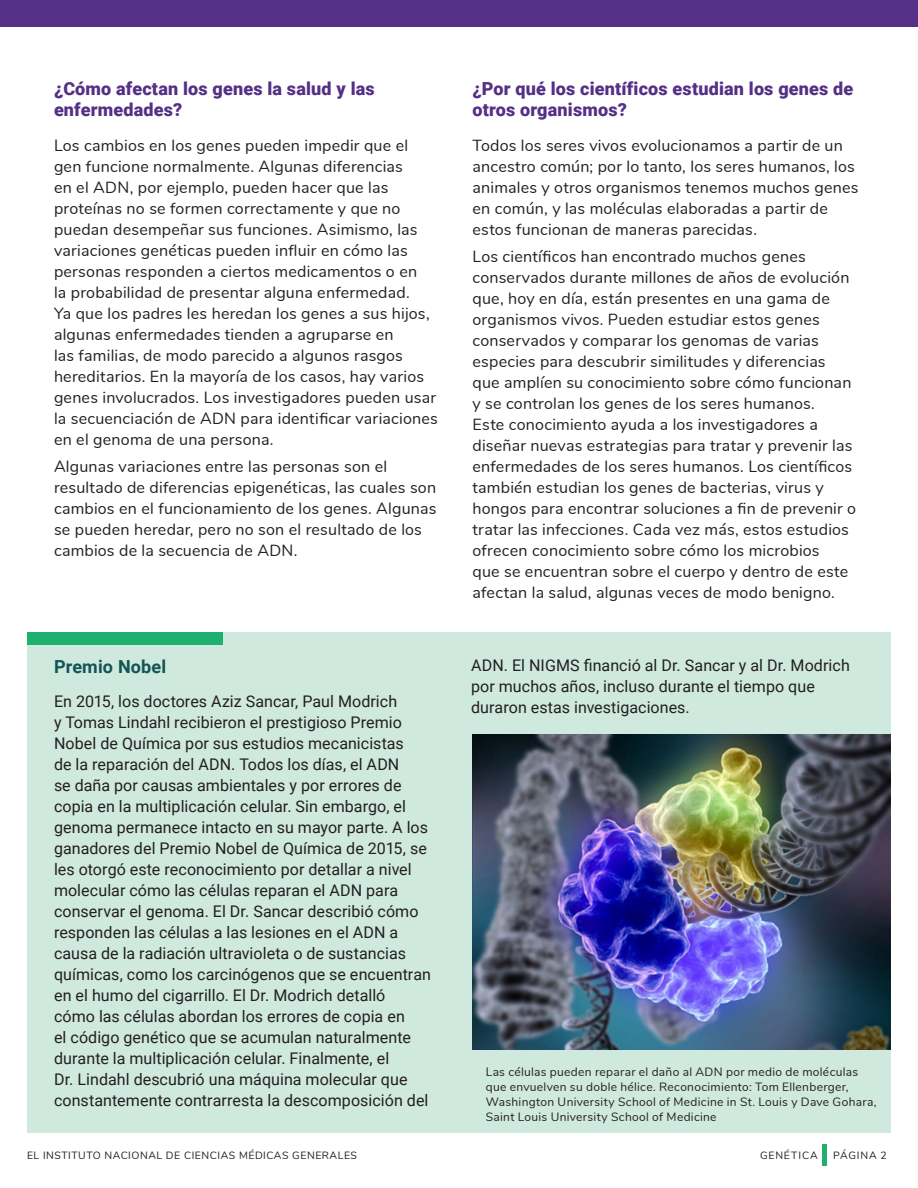
<style>
.page{position:relative;width:918px;height:1188px;background:#fff}
.page>*{position:absolute;margin:0;border:0;box-sizing:border-box;transform-origin:0 0}
.t1{font:900 18px/21.6px "Roboto";letter-spacing:.01em;color:#543086}
.t2{font:700 18px "Roboto";letter-spacing:.01em;color:#135454}
.t3{font:16.05px/21px "Nunito";letter-spacing:.015em;color:#231f20}
.t4{font:16.05px/21px "Roboto";letter-spacing:.005em;color:#231f20}
.t5{font:12px/15px "Nunito";letter-spacing:.025em;color:#231f20}
.t6{font:10.5px "Nunito";letter-spacing:.05em;color:#231f20}
.t7{font:10.5px "Nunito";letter-spacing:.085em;color:#231f20}
</style>
<div class="page">
<div style="left:822px;top:1144px;width:5px;height:21px;background:#1fb06f"></div>
<div style="left:0;top:0;width:918px;height:27px;background:#543086"></div>
<div style="left:27px;top:632px;width:864px;height:501px;background:#cfe9de"></div>
<div style="left:27px;top:632px;width:196px;height:12px;background:#1fb06f"></div>
<img style="left:472px;top:734px;width:419px;height:316px">
<h2 class="t1" style="left:54px;top:77px;width:322px">¿Cómo afectan los genes la salud y las enfermedades?</h2>
<p class="t3" style="left:54px;top:134px;width:385px">Los cambios en los genes pueden impedir que el gen funcione normalmente. Algunas diferencias<br>en el ADN, por ejemplo, pueden hacer que las proteínas no se formen correctamente y que no puedan desempeñar sus funciones. Asimismo, las variaciones genéticas pueden influir en cómo las personas responden a ciertos medicamentos o en<br>la probabilidad de presentar alguna enfermedad.<br>Ya que los padres les heredan los genes a sus hijos, algunas enfermedades tienden a agruparse en<br>las familias, de modo parecido a algunos rasgos hereditarios. En la mayoría de los casos, hay varios genes involucrados. Los investigadores pueden usar la secuenciación de ADN para identificar variaciones en el genoma de una persona.</p>
<p class="t3" style="left:54px;top:455px;width:384px">Algunas variaciones entre las personas son el resultado de diferencias epigenéticas, las cuales son cambios en el funcionamiento de los genes. Algunas se pueden heredar, pero no son el resultado de los cambios de la secuencia de ADN.</p>
<h2 class="t2" style="left:54px;top:654px;width:114px">Premio Nobel</h2>
<p class="t4" style="left:54px;top:690px;width:379px">En 2015, los doctores Aziz Sancar, Paul Modrich<br>y Tomas Lindahl recibieron el prestigioso Premio Nobel de Química por sus estudios mecanicistas<br>de la reparación del ADN. Todos los días, el ADN<br>se daña por causas ambientales y por errores de copia en la multiplicación celular. Sin embargo, el genoma permanece intacto en su mayor parte. A los ganadores del Premio Nobel de Química de 2015, se les otorgó este reconocimiento por detallar a nivel molecular cómo las células reparan el ADN para conservar el genoma. El Dr. Sancar describió cómo responden las células a las lesiones en el ADN a causa de la radiación ultravioleta o de sustancias químicas, como los carcinógenos que se encuentran en el humo del cigarrillo. El Dr. Modrich detalló<br>cómo las células abordan los errores de copia en<br>el código genético que se acumulan naturalmente durante la multiplicación celular. Finalmente, el<br>Dr. Lindahl descubrió una máquina molecular que constantemente contrarresta la descomposición del</p>
<h2 class="t1" style="left:472px;top:77px;width:382px">¿Por qué los científicos estudian los genes de otros organismos?</h2>
<p class="t3" style="left:472px;top:134px;width:387px">Todos los seres vivos evolucionamos a partir de un ancestro común; por lo tanto, los seres humanos, los animales y otros organismos tenemos muchos genes en común, y las moléculas elaboradas a partir de estos funcionan de maneras parecidas.</p>
<p class="t3" style="left:472px;top:245px;width:385px">Los científicos han encontrado muchos genes conservados durante millones de años de evolución que, hoy en día, están presentes en una gama de organismos vivos. Pueden estudiar estos genes conservados y comparar los genomas de varias especies para descubrir similitudes y diferencias que amplíen su conocimiento sobre cómo funcionan y se controlan los genes de los seres humanos.<br>Este conocimiento ayuda a los investigadores a diseñar nuevas estrategias para tratar y prevenir las enfermedades de los seres humanos. Los científicos también estudian los genes de bacterias, virus y hongos para encontrar soluciones a fin de prevenir o tratar las infecciones. Cada vez más, estos estudios ofrecen conocimiento sobre cómo los microbios<br>que se encuentran sobre el cuerpo y dentro de este afectan la salud, algunas veces de modo benigno.</p>
<p class="t4" style="left:471px;top:654px;width:380px">ADN. El NIGMS financió al Dr. Sancar y al Dr. Modrich por muchos años, incluso durante el tiempo que duraron estas investigaciones.</p>
<p class="t5" style="left:486px;top:1063px;width:392px">Las células pueden reparar el daño al ADN por medio de moléculas que envuelven su doble hélice. Reconocimiento: Tom Ellenberger, Washington University School of Medicine in St. Louis y Dave Gohara, Saint Louis University School of Medicine</p>
<p class="t6" style="left:27px;top:1147px;width:332px">EL INSTITUTO NACIONAL DE CIENCIAS MÉDICAS GENERALES</p>
<p class="t7" style="left:760px;top:1148px;width:59px">GENÉTICA</p>
<p class="t6" style="left:833px;top:1148px;width:55px">PÁGINA 2</p>
</div>
